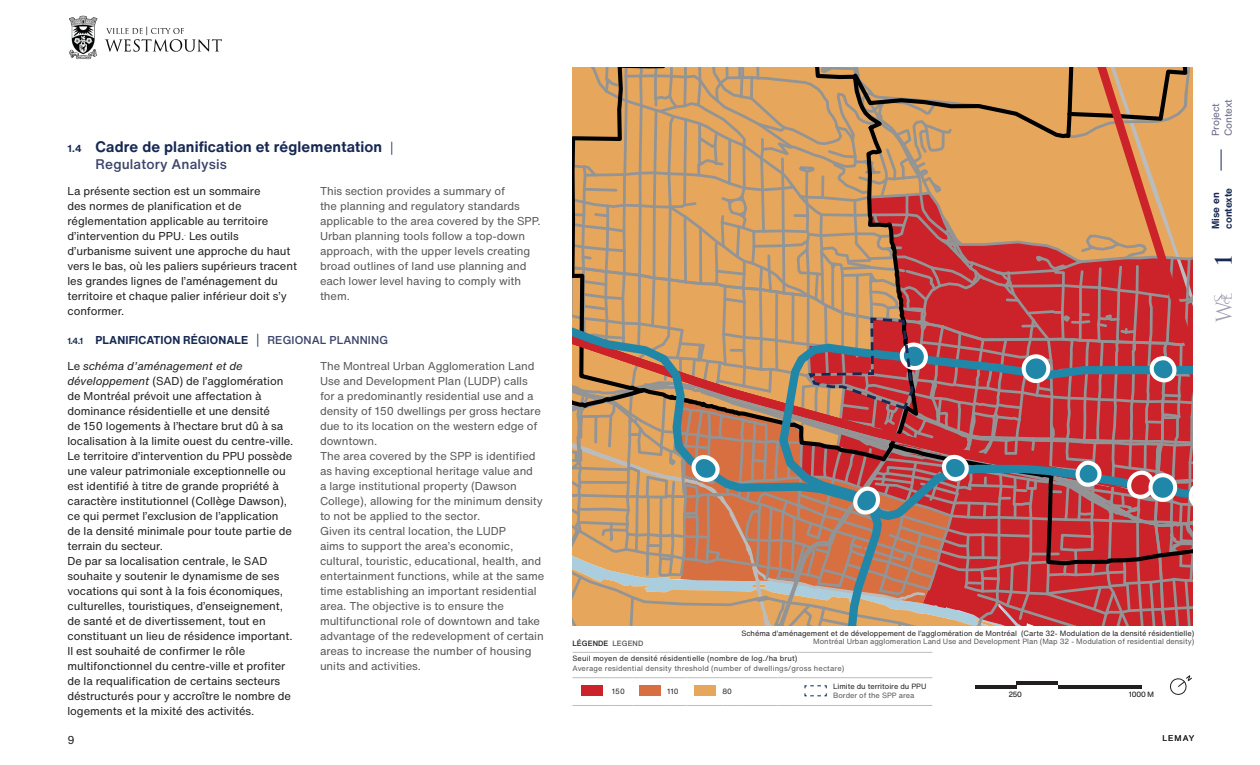
<style>
.page{position:relative;width:1260px;height:765px;background:#fff}
.page>*{position:absolute;margin:0;border:0;box-sizing:border-box;transform-origin:0 0}
.t1{font:600 22.5px "Trajan Pro 3";color:#172953}
._2__Sous-titre_Niv_1_1{font:700 15px "Helvetica Now Text";letter-spacing:.01em;color:#172953}
._2__Sous-titre_Niv_1_1-2{font:500 13.75px "Helvetica Now Text";letter-spacing:.01em;color:#3c456a}
._3__Texte_courant_FR{font:11.25px/15px "Helvetica Now Text";letter-spacing:-.005em;color:#231f20}
._3__Texte_courant_ENG{font:11.25px/15px "Helvetica Now Text";letter-spacing:-.005em;color:#57585a}
._2__Sous-titre_Niv_1_1_1_FR{font:700 11.25px "Helvetica Now Text";letter-spacing:.01em;color:#172953}
.t2{font:700 10px/12.5px "Helvetica Now Text";color:#172953}
.t3{font:10px/12.5px "Helvetica Now Text";color:#626483}
.t4{font:8.12px "Helvetica Now Text";letter-spacing:.12em;color:#231f20}
._6__CARTO_Legende_FR{font:7.5px "Helvetica Now Text";color:#231f20}
._6__CARTO_Legende_ENG{font:7.5px "Helvetica Now Text";color:#57585a}
._6__CARTO_Legende_ENG-2{font:7.5px "Helvetica Now Text";letter-spacing:.02em;color:#57585a}
._6__CARTO_Legende_FR-2{font:7.5px "Helvetica Now Text";letter-spacing:.02em;color:#231f20}
._6__CARTO_Legende_FR-3{font:7.5px "Helvetica Now Text";color:#57585a}
._5__Annotation{font:500 7.5px "Helvetica Now Text";letter-spacing:.01em;color:#231f20}
.t5{font:500 7.5px "Helvetica Now Display";letter-spacing:-.01em;color:#231f20}
.s1{font-size:10px}
.s2{font-weight:300;font-size:13.75px}
.s3{font-family:"Helvetica Now Display";font-size:8.75px}
.s4{font-weight:500;color:#3c456a}
.s5{font-style:italic}
.s6{color:#57585a}
</style>
<div class="page">
<svg style="left:1214px;top:293px;width:18px;height:30px"></svg>
<svg style="left:1170px;top:675px;width:22px;height:20px"></svg>
<hr style="left:975px;top:685px;width:41px;height:3px;background:#231f20">
<hr style="left:1016px;top:681px;width:42px;height:4px;background:#231f20">
<hr style="left:1058px;top:685px;width:84px;height:3px;background:#231f20">
<hr style="left:572px;top:652px;width:40px;height:1px;background:#bcbdc0">
<svg style="left:612px;top:652px;width:20px;height:1px"></svg>
<hr style="left:632px;top:652px;width:35px;height:1px;background:#bcbdc0">
<svg style="left:667px;top:652px;width:21px;height:1px"></svg>
<hr style="left:688px;top:652px;width:34px;height:1px;background:#bcbdc0">
<svg style="left:722px;top:652px;width:21px;height:1px"></svg>
<hr style="left:743px;top:652px;width:35px;height:1px;background:#bcbdc0">
<svg style="left:778px;top:652px;width:20px;height:1px"></svg>
<hr style="left:798px;top:652px;width:35px;height:1px;background:#bcbdc0">
<hr style="left:833px;top:652px;width:99px;height:1px;background:#bcbdc0">
<hr style="left:572px;top:677px;width:40px;height:1px;background:#bcbdc0">
<svg style="left:612px;top:677px;width:20px;height:1px"></svg>
<hr style="left:632px;top:677px;width:35px;height:1px;background:#bcbdc0">
<svg style="left:667px;top:677px;width:21px;height:1px"></svg>
<hr style="left:688px;top:677px;width:34px;height:1px;background:#bcbdc0">
<svg style="left:722px;top:677px;width:21px;height:1px"></svg>
<hr style="left:743px;top:677px;width:35px;height:1px;background:#bcbdc0">
<svg style="left:778px;top:677px;width:20px;height:1px"></svg>
<hr style="left:798px;top:677px;width:35px;height:1px;background:#bcbdc0">
<hr style="left:833px;top:677px;width:99px;height:1px;background:#bcbdc0">
<hr style="left:572px;top:705px;width:40px;height:1px;background:#bcbdc0">
<svg style="left:612px;top:705px;width:20px;height:1px"></svg>
<hr style="left:632px;top:705px;width:35px;height:1px;background:#bcbdc0">
<svg style="left:667px;top:705px;width:21px;height:1px"></svg>
<hr style="left:688px;top:705px;width:34px;height:1px;background:#bcbdc0">
<svg style="left:722px;top:705px;width:21px;height:1px"></svg>
<hr style="left:743px;top:705px;width:35px;height:1px;background:#bcbdc0">
<svg style="left:778px;top:705px;width:20px;height:1px"></svg>
<hr style="left:798px;top:705px;width:35px;height:1px;background:#bcbdc0">
<hr style="left:833px;top:705px;width:99px;height:1px;background:#bcbdc0">
<div style="left:582px;top:685px;width:21px;height:11px;background:#cc2229"></div>
<div style="left:639px;top:685px;width:21px;height:11px;background:#d76f40"></div>
<div style="left:694px;top:685px;width:22px;height:11px;background:#e6a65b"></div>
<svg style="left:804px;top:685px;width:23px;height:12px"></svg>
<svg style="left:572px;top:68px;width:621px;height:558px"></svg>
<img style="left:69px;top:15px;width:153px;height:45px">
<svg style="left:1221px;top:149px;width:1px;height:22px"></svg>
<p class="_2__Sous-titre_Niv_1_1" style="left:68px;top:136px;width:328px"><span class="s1">1.4</span> Cadre de planification et réglementation <span class="s2">|</span></p>
<p class="_2__Sous-titre_Niv_1_1-2" style="left:96px;top:153px;width:133px">Regulatory Analysis</p>
<p class="_3__Texte_courant_FR" style="left:68px;top:183px;width:231px">La présente section est un sommaire<br>des normes de planification et de réglementation applicable au territoire d’intervention du PPU.<sup>.</sup> Les outils d’urbanisme suivent une approche du haut vers le bas, où les paliers supérieurs tracent les grandes lignes de l’aménagement du territoire et chaque palier inférieur doit s’y conformer.</p>
<p class="_3__Texte_courant_ENG" style="left:320px;top:183px;width:222px">This section provides a summary of<br>the planning and regulatory standards applicable to the area covered by the SPP.<br>Urban planning tools follow a top-down approach, with the upper levels creating broad outlines of land use planning and each lower level having to comply with them.</p>
<p class="_2__Sous-titre_Niv_1_1_1_FR" style="left:68px;top:331px;width:322px"><span class="s3">1.4.1</span> PLANIFICATION RÉGIONALE <span class="s2">|</span> <span class="s4">REGIONAL PLANNING</span></p>
<p class="_3__Texte_courant_FR" style="left:68px;top:358px;width:227px">Le <span class="s5">schéma d’aménagement et de développement</span> (SAD) de l’agglomération de Montréal prévoit une affectation à dominance résidentielle et une densité<br>de 150 logements à l’hectare brut dû à sa localisation à la limite ouest du centre-ville.</p>
<p class="_3__Texte_courant_FR" style="left:68px;top:448px;width:226px">Le territoire d’intervention du PPU possède une valeur patrimoniale exceptionnelle ou est identifié à titre de grande propriété à caractère institutionnel (Collège Dawson), ce qui permet l’exclusion de l’application de la densité minimale pour toute partie de terrain du secteur.</p>
<p class="_3__Texte_courant_FR" style="left:68px;top:553px;width:227px">De par sa localisation centrale, le SAD souhaite y soutenir le dynamisme de ses vocations qui sont à la fois économiques, culturelles, touristiques, d’enseignement, de santé et de divertissement, tout en constituant un lieu de résidence important.<br>Il est souhaité de confirmer le rôle multifonctionnel du centre-ville et profiter de la requalification de certains secteurs déstructurés pour y accroître le nombre de logements et la mixité des activités.</p>
<p class="_3__Texte_courant_ENG" style="left:320px;top:358px;width:226px">The Montreal Urban Agglomeration Land Use and Development Plan (LUDP) calls for a predominantly residential use and a density of 150 dwellings per gross hectare due to its location on the western edge of downtown.<br>The area covered by the SPP is identified as having exceptional heritage value and<br>a large institutional property (Dawson College), allowing for the minimum density to not be applied to the sector.<br>Given its central location, the LUDP<br>aims to support the area’s economic, cultural, touristic, educational, health, and entertainment functions, while at the same time establishing an important residential area. The objective is to ensure the multifunctional role of downtown and take advantage of the redevelopment of certain areas to increase the number of housing units and activities.</p>
<p class="_6__CARTO_Legende_FR" style="left:741px;top:627px;width:454px">Schéma d’aménagement et de développement de l’agglomération de Montréal (Carte 32- Modulation de la densité résidentielle)</p>
<p class="_5__Annotation" style="left:573px;top:638px;width:72px">LÉGENDE <span class="s6">LEGEND</span></p>
<p class="_6__CARTO_Legende_ENG" style="left:813px;top:636px;width:382px">Montréal Urban agglomeration Land Use and Development Plan (Map 32 - Modulation of residential density)</p>
<p class="_6__CARTO_Legende_FR-2" style="left:573px;top:652px;width:226px">Seuil moyen de densité résidentielle (nombre de log./ha brut)</p>
<p class="_6__CARTO_Legende_ENG-2" style="left:573px;top:662px;width:273px">Average residential density threshold (number of dwellings/gross hectare)</p>
<p class="_6__CARTO_Legende_FR" style="left:612px;top:685px;width:14px">150</p>
<p class="_6__CARTO_Legende_FR" style="left:667px;top:685px;width:13px">110</p>
<p class="_6__CARTO_Legende_FR" style="left:722px;top:685px;width:11px">80</p>
<p class="_6__CARTO_Legende_FR" style="left:833px;top:681px;width:95px">Limite du territoire du PPU</p>
<p class="_6__CARTO_Legende_FR-3" style="left:833px;top:690px;width:83px">Border of the SPP area</p>
<p class="t5" style="left:1009px;top:690px;width:15px">250</p>
<p class="t5" style="left:1129px;top:689px;width:26px">1000 M</p>
<p class="_3__Texte_courant_FR" style="left:68px;top:732px;width:9px">9</p>
<p class="t4" style="left:1162px;top:732px;width:33px">LEMAY</p>
<p class="t3" style="left:1209px;top:136px;width:39px;rotate:-90deg">Project<br>Context</p>
<p class="t2" style="left:1209px;top:229px;width:42px;rotate:-90deg">Mise en contexte</p>
<h1 class="t1" style="left:1207px;top:265px;width:12px;rotate:-90deg">1</h1>
</div>
